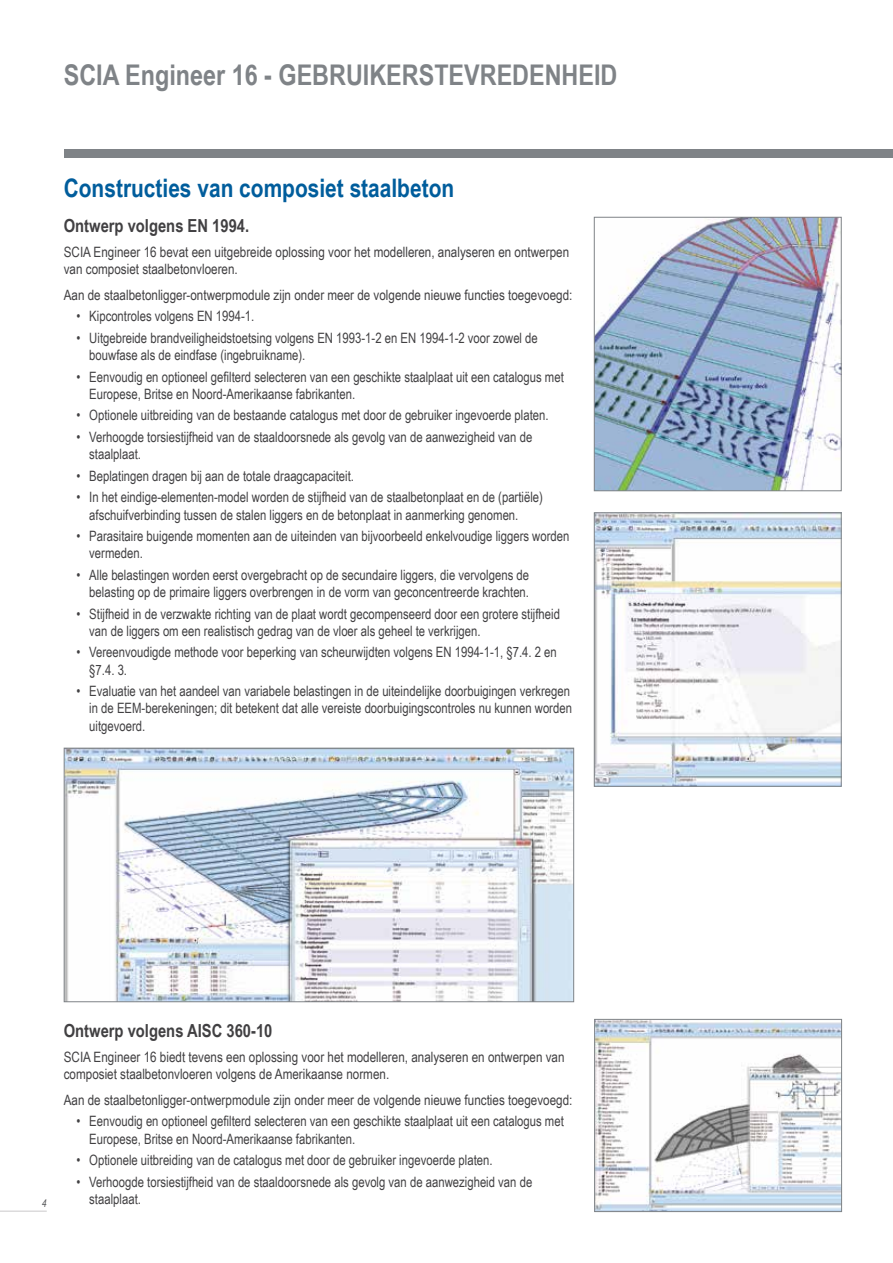
<style>
.page{position:relative;width:893px;height:1263px;background:#fff}
.page>*{position:absolute;margin:0;border:0;box-sizing:border-box;transform-origin:0 0}
.t1{font:700 28.5px "Arial Narrow";color:#7f8387}
.t2{font:700 25.5px "Arial Narrow";color:#005d9c}
.t3{font:700 18px "Arial Narrow";color:#414042}
.t4{font:14.25px/17.2px "Arial Narrow";color:#414042}
.t5{font:italic 10.5px "Arial Narrow";color:#58595b}
</style>
<div class="page">
<div style="left:64px;top:149px;width:829px;height:8px;background:#7f8387"></div>
<hr style="left:0;top:1210px;width:47px;height:2px;background:#dcdbdc">
<img style="left:66px;top:750px;width:506px;height:250px">
<div style="left:64px;top:748px;width:510px;height:254px;border:1px solid #7f8387"></div>
<img style="left:596px;top:219px;width:244px;height:270px">
<div style="left:594px;top:217px;width:248px;height:274px;border:1px solid #7f8387"></div>
<img style="left:596px;top:514px;width:244px;height:271px">
<div style="left:594px;top:512px;width:248px;height:275px;border:1px solid #7f8387"></div>
<img style="left:596px;top:1021px;width:244px;height:189px">
<div style="left:594px;top:1019px;width:248px;height:193px;border:1px solid #7f8387"></div>
<h1 class="t1" style="left:64px;top:53px;width:555px">SCIA Engineer 16 - GEBRUIKERSTEVREDENHEID</h1>
<h2 class="t2" style="left:64px;top:169px;width:392px">Constructies van composiet staalbeton</h2>
<p class="t3" style="left:64px;top:212px;width:187px">Ontwerp volgens EN 1994.</p>
<p class="t4" style="left:64px;top:243px;width:507px">SCIA Engineer 16 bevat een uitgebreide oplossing voor het modelleren, analyseren en ontwerpen van composiet staalbetonvloeren.</p>
<p class="t4" style="left:64px;top:286px;width:510px">Aan de staalbetonligger-ontwerpmodule zijn onder meer de volgende nieuwe functies toegevoegd:</p>
<p class="t4" style="left:77px;top:307px;width:179px">• Kipcontroles volgens EN 1994-1.</p>
<p class="t4" style="left:89px;top:329px;width:450px;text-indent:-13px">• Uitgebreide brandveiligheidstoetsing volgens EN 1993-1-2 en EN 1994-1-2 voor zowel de bouwfase als de eindfase (ingebruikname).</p>
<p class="t4" style="left:89px;top:367px;width:476px;text-indent:-13px">• Eenvoudig en optioneel gefilterd selecteren van een geschikte staalplaat uit een catalogus met<br>Europese, Britse en Noord-Amerikaanse fabrikanten.</p>
<p class="t4" style="left:77px;top:406px;width:474px">• Optionele uitbreiding van de bestaande catalogus met door de gebruiker ingevoerde platen.</p>
<p class="t4" style="left:89px;top:428px;width:444px;text-indent:-13px">• Verhoogde torsiestijfheid van de staaldoorsnede als gevolg van de aanwezigheid van de staalplaat.</p>
<p class="t4" style="left:77px;top:467px;width:279px">• Beplatingen dragen bij aan de totale draagcapaciteit.</p>
<p class="t4" style="left:89px;top:488px;width:455px;text-indent:-13px">• In het eindige-elementen-model worden de stijfheid van de staalbetonplaat en de (partiële) afschuifverbinding tussen de stalen liggers en de betonplaat in aanmerking genomen.</p>
<p class="t4" style="left:89px;top:527px;width:482px;text-indent:-13px">• Parasitaire buigende momenten aan de uiteinden van bijvoorbeeld enkelvoudige liggers worden vermeden.</p>
<p class="t4" style="left:77px;top:566px;width:454px;text-align:right">• Alle belastingen worden eerst overgebracht op de secundaire liggers, die vervolgens de belasting op de primaire liggers overbrengen in de vorm van geconcentreerde krachten.</p>
<p class="t4" style="left:89px;top:604px;width:472px;text-indent:-13px">• Stijfheid in de verzwakte richting van de plaat wordt gecompenseerd door een grotere stijfheid van de liggers om een realistisch gedrag van de vloer als geheel te verkrijgen.</p>
<p class="t4" style="left:89px;top:643px;width:469px;text-indent:-13px">• Vereenvoudigde methode voor beperking van scheurwijdten volgens EN 1994-1-1, §7.4. 2 en §7.4. 3.</p>
<p class="t4" style="left:89px;top:682px;width:484px;text-indent:-13px">• Evaluatie van het aandeel van variabele belastingen in de uiteindelijke doorbuigingen verkregen in de EEM-berekeningen; dit betekent dat alle vereiste doorbuigingscontroles nu kunnen worden uitgevoerd.</p>
<p class="t5" style="left:42px;top:1196px;width:6px">4</p>
<p class="t3" style="left:64px;top:1017px;width:210px">Ontwerp volgens AISC 360-10</p>
<p class="t4" style="left:64px;top:1048px;width:502px">SCIA Engineer 16 biedt tevens een oplossing voor het modelleren, analyseren en ontwerpen van composiet staalbetonvloeren volgens de Amerikaanse normen.</p>
<p class="t4" style="left:64px;top:1091px;width:510px">Aan de staalbetonligger-ontwerpmodule zijn onder meer de volgende nieuwe functies toegevoegd:</p>
<p class="t4" style="left:89px;top:1112px;width:476px;text-indent:-13px">• Eenvoudig en optioneel gefilterd selecteren van een geschikte staalplaat uit een catalogus met<br>Europese, Britse en Noord-Amerikaanse fabrikanten.</p>
<p class="t4" style="left:77px;top:1151px;width:418px">• Optionele uitbreiding van de catalogus met door de gebruiker ingevoerde platen.</p>
<p class="t4" style="left:89px;top:1172px;width:444px;text-indent:-13px">• Verhoogde torsiestijfheid van de staaldoorsnede als gevolg van de aanwezigheid van de staalplaat.</p>
</div>
